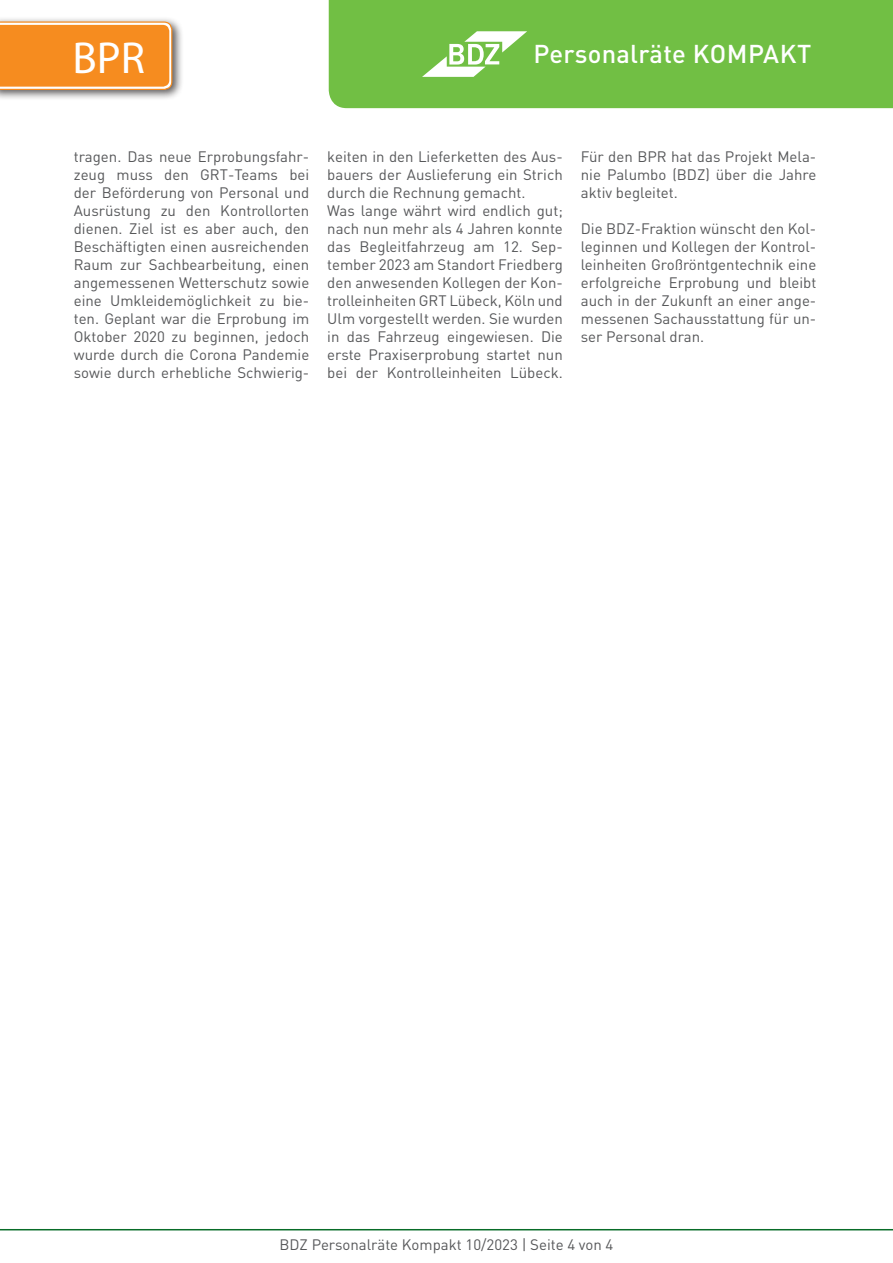
<style>
.page{position:relative;width:893px;height:1263px;background:#fff}
.page>*{position:absolute;margin:0;border:0;box-sizing:border-box;transform-origin:0 0}
.t1{font:45px "Myriad Pro";color:#fff}
.t2{font:500 25.5px "DIN Pro";letter-spacing:.01em;color:#fff}
.t3{font:15px/18px "DIN Pro";color:#57585a;text-align:justify}
</style>
<div class="page">
<div style="left:329px;top:0;width:564px;height:108px;background:#71bf44"></div>
<hr style="left:0;top:1229px;width:893px;height:1px;background:#086c28">
<svg style="left:422px;top:31px;width:105px;height:46px"></svg>
<div style="left:0;top:16px;width:184px;height:85px;background:#231f20;opacity:.75"></div>
<svg style="left:0;top:21px;width:173px;height:70px;background:#f49432"></svg>
<p class="t1" style="left:72px;top:30px;width:74px">BPR</p>
<h2 class="t2" style="left:534px;top:36px;width:279px">Personalräte KOMPAKT</h2>
<p class="t3" style="left:74px;top:147px;width:237px">tragen. Das neue Erprobungsfahr&shy;zeug muss den GRT-Teams bei der Beförderung von Personal und Ausrüstung zu den Kontrollorten dienen. Ziel ist es aber auch, den Beschäftigten einen ausreichenden Raum zur Sachbearbeitung, einen angemessenen Wetterschutz sowie eine Umkleidemöglichkeit zu bie&shy;ten. Geplant war die Erprobung im Oktober 2020 zu beginnen, jedoch wurde durch die Corona Pandemie sowie durch erhebliche Schwierig-</p>
<p class="t3" style="left:327px;top:147px;width:237px">keiten in den Lieferketten des Aus&shy;bauers der Auslieferung ein Strich durch die Rechnung gemacht.</p>
<p class="t3" style="left:327px;top:201px;width:237px">Was lange währt wird endlich gut; nach nun mehr als 4 Jahren konnte das Begleitfahrzeug am 12. Sep&shy;tember 2023 am Standort Friedberg den anwesenden Kollegen der Kon&shy;trolleinheiten GRT Lübeck, Köln und Ulm vorgestellt werden. Sie wurden in das Fahrzeug eingewiesen. Die erste Praxiserprobung startet nun bei der Kontrolleinheiten Lübeck.</p>
<p class="t3" style="left:581px;top:147px;width:237px">Für den BPR hat das Projekt Mela&shy;nie Palumbo (BDZ) über die Jahre aktiv begleitet.</p>
<p class="t3" style="left:581px;top:219px;width:237px">Die BDZ-Fraktion wünscht den Kol&shy;leginnen und Kollegen der Kontrol&shy;leinheiten Großröntgentechnik eine erfolgreiche Erprobung und bleibt auch in der Zukunft an einer ange&shy;messenen Sachausstattung für un&shy;ser Personal dran.</p>
<p class="t3" style="left:280px;top:1235px;width:335px">BDZ Personalräte Kompakt 10/2023 | Seite 4 von 4</p>
</div>
